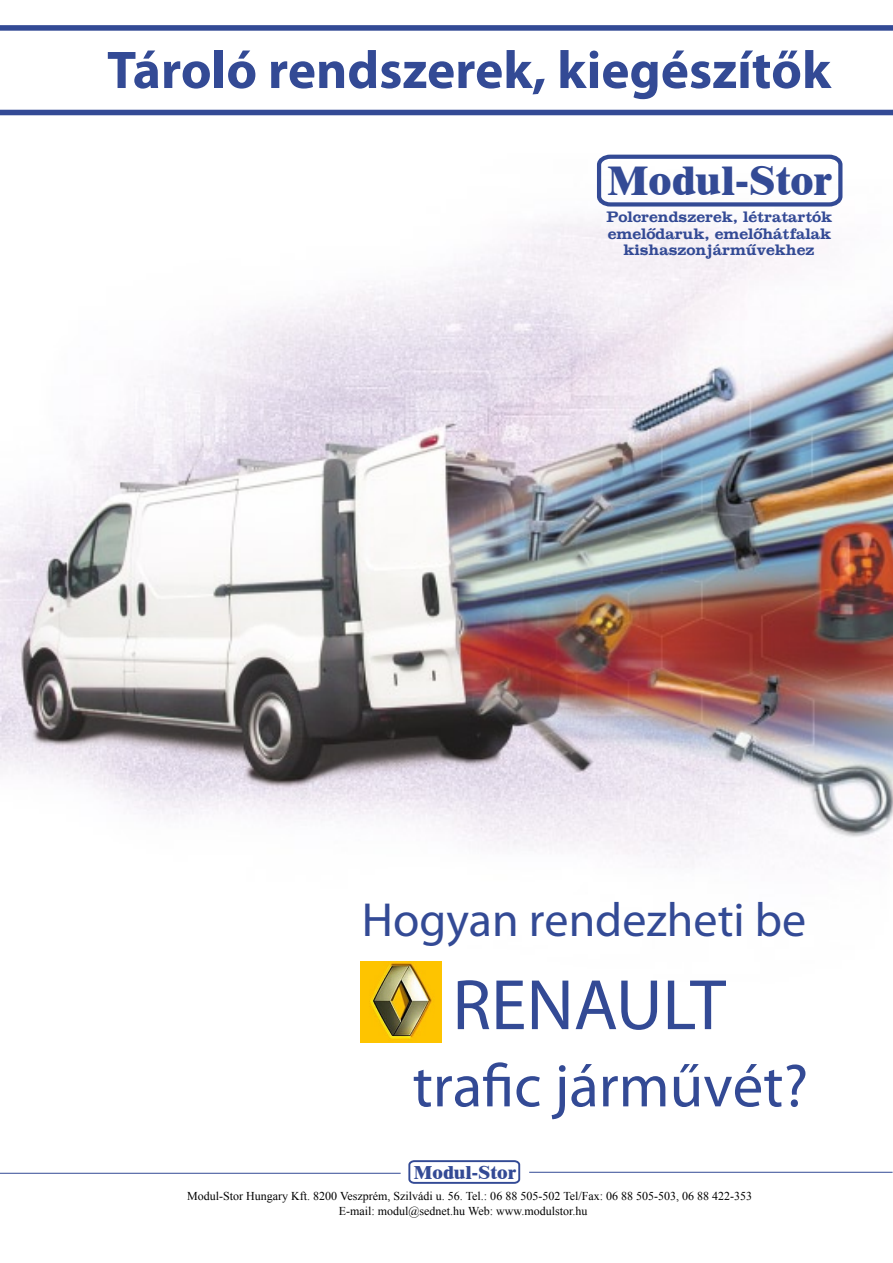
<style>
.page{position:relative;width:893px;height:1263px;background:#fff}
.page>*{position:absolute;margin:0;border:0;box-sizing:border-box;transform-origin:0 0}
.t1{font:600 72px "Lucida Bright";color:#334a95}
.t2{font:condensed 61.05px "Square 721 BT";color:#334a95}
.t3{font:700 53.4px "Myriad Pro";color:#334a95}
.t4{font:condensed 48px "Square 721 BT";color:#334a95}
.t5{font:800 42.3px "Dutch 801 BT";color:#334a95}
.t6{font:800 19.2px "Dutch 801 BT";color:#334a95}
.t7{font:700 15.3px/16.4px "Clarendon";color:#334a95;text-align:center}
.t8{font:12px/14.9px "Times New Roman";color:#000}
</style>
<div class="page">
<img style="left:0;top:204px;width:893px;height:980px">
<svg style="left:0;top:25px;width:893px;height:6px;background:#42579c"></svg>
<svg style="left:0;top:109px;width:893px;height:7px;background:#5c6faa"></svg>
<svg style="left:407px;top:1159px;width:114px;height:24px"></svg>
<svg style="left:0;top:1172px;width:401px;height:2px"></svg>
<svg style="left:528px;top:1171px;width:365px;height:2px"></svg>
<svg style="left:597px;top:154px;width:246px;height:50px"></svg>
<img style="left:360px;top:961px;width:81px;height:81px">
<h3 class="t3" style="left:107px;top:40px;width:725px">Tároló rendszerek, kiegészítők</h3>
<h3 class="t5" style="left:607px;top:154px;width:226px">Modul-Stor</h3>
<p class="t7" style="left:606px;top:209px;width:227px">Polcrendszerek, létratartók emelődaruk, emelőhátfalak kishaszonjárművekhez</p>
<h3 class="t4" style="left:362px;top:894px;width:446px">Hogyan rendezheti be</h3>
<h1 class="t1" style="left:452px;top:966px;width:275px">RENAULT</h1>
<h2 class="t2" style="left:413px;top:1052px;width:397px">trafic járművét?</h2>
<h3 class="t6" style="left:414px;top:1160px;width:104px">Modul-Stor</h3>
<p class="t8" style="left:339px;top:1188px;width:415px;text-indent:-152px">Modul-Stor Hungary Kft. 8200 Veszprém, Szilvádi u. 56. Tel.: 06 88 505-502 Tel/Fax: 06 88 505-503, 06 88 422-353<br>E-mail: modul@sednet.hu Web: www.modulstor.hu</p>
</div>
